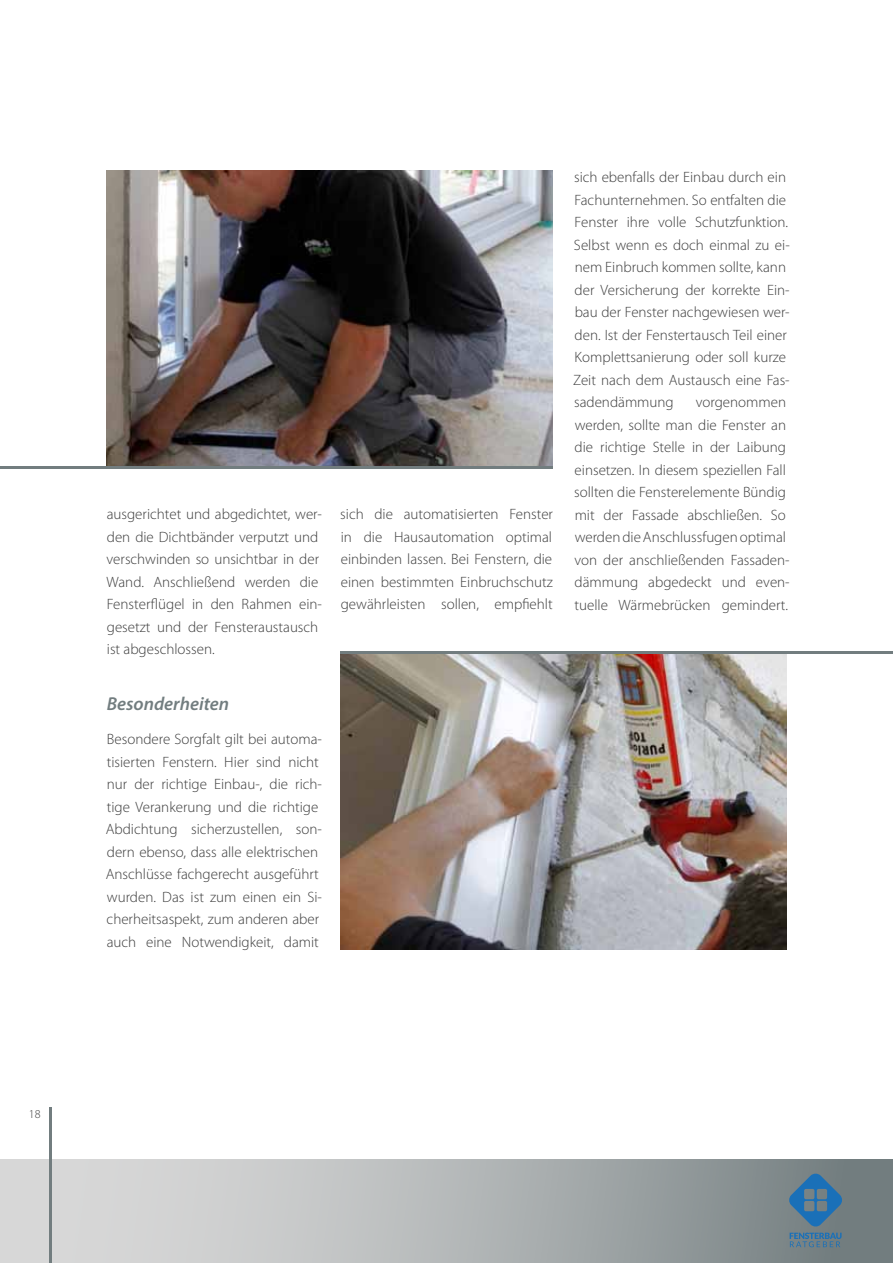
<style>
.page{position:relative;width:893px;height:1263px;background:#fff}
.page>*{position:absolute;margin:0;border:0;box-sizing:border-box;transform-origin:0 0}
.t1{font:italic 600 18.75px "Myriad Pro";color:#727d7f}
.t2{font:300 15px/22.5px "Myriad Pro";color:#3c3c3c}
.t3{font:300 12px "Myriad Pro";color:#3c3c3c}
</style>
<div class="page">
<div style="left:0;top:1160px;width:893px;height:103px;background:linear-gradient(to right,#e8e6e6,#768082)"></div>
<hr style="left:49px;top:1108px;width:2px;height:155px;background:#727d7f">
<svg style="left:788px;top:1173px;width:55px;height:74px;background:#537a96"></svg>
<img style="left:340px;top:653px;width:447px;height:296px">
<img style="left:106px;top:171px;width:447px;height:295px">
<hr style="left:0;top:466px;width:553px;height:3px;background:#727d7f">
<hr style="left:340px;top:651px;width:553px;height:2px;background:#727d7f">
<p class="t3" style="left:29px;top:1107px;width:13px">18</p>
<p class="t2" style="left:107px;top:503px;width:217px">ausgerichtet und abgedichtet, wer&shy;den die Dichtbänder verputzt und verschwinden so unsichtbar in der<br>Wand. Anschließend werden die<br>Fensterflügel in den Rahmen ein&shy;gesetzt und der Fensteraustausch ist abgeschlossen.</p>
<p class="t1" style="left:107px;top:692px;width:124px">Besonderheiten</p>
<p class="t2" style="left:106px;top:728px;width:218px">Besondere Sorgfalt gilt bei automa&shy;tisierten Fenstern. Hier sind nicht nur der richtige Einbau-, die rich&shy;tige Verankerung und die richtige Abdichtung sicherzustellen, son&shy;dern ebenso, dass alle elektrischen Anschlüsse fachgerecht ausgeführt wurden. Das ist zum einen ein Si&shy;cherheitsaspekt, zum anderen aber auch eine Notwendigkeit, damit</p>
<p class="t2" style="left:340px;top:503px;width:214px;text-align:justify">sich die automatisierten Fenster in die Hausautomation optimal einbinden lassen. Bei Fenstern, die einen bestimmten Einbruchschutz gewährleisten sollen, empfiehlt</p>
<p class="t2" style="left:573px;top:166px;width:218px">sich ebenfalls der Einbau durch ein<br>Fachunternehmen. So entfalten die<br>Fenster ihre volle Schutzfunktion.<br>Selbst wenn es doch einmal zu ei&shy;nem Einbruch kommen sollte, kann der Versicherung der korrekte Ein&shy;bau der Fenster nachgewiesen wer&shy;den. Ist der Fenstertausch Teil einer<br>Komplettsanierung oder soll kurze<br>Zeit nach dem Austausch eine Fas&shy;sadendämmung</p>
<p class="t2" style="left:574px;top:391px;width:217px;text-indent:122px">vorgenommen werden, sollte man die Fenster an die richtige Stelle in der Laibung einsetzen. In diesem speziellen Fall sollten die Fensterelemente Bündig mit der Fassade abschließen. So werden die Anschlussfugen optimal von der anschließenden Fassaden&shy;dämmung abgedeckt und even&shy;tuelle Wärmebrücken gemindert.</p>
</div>
